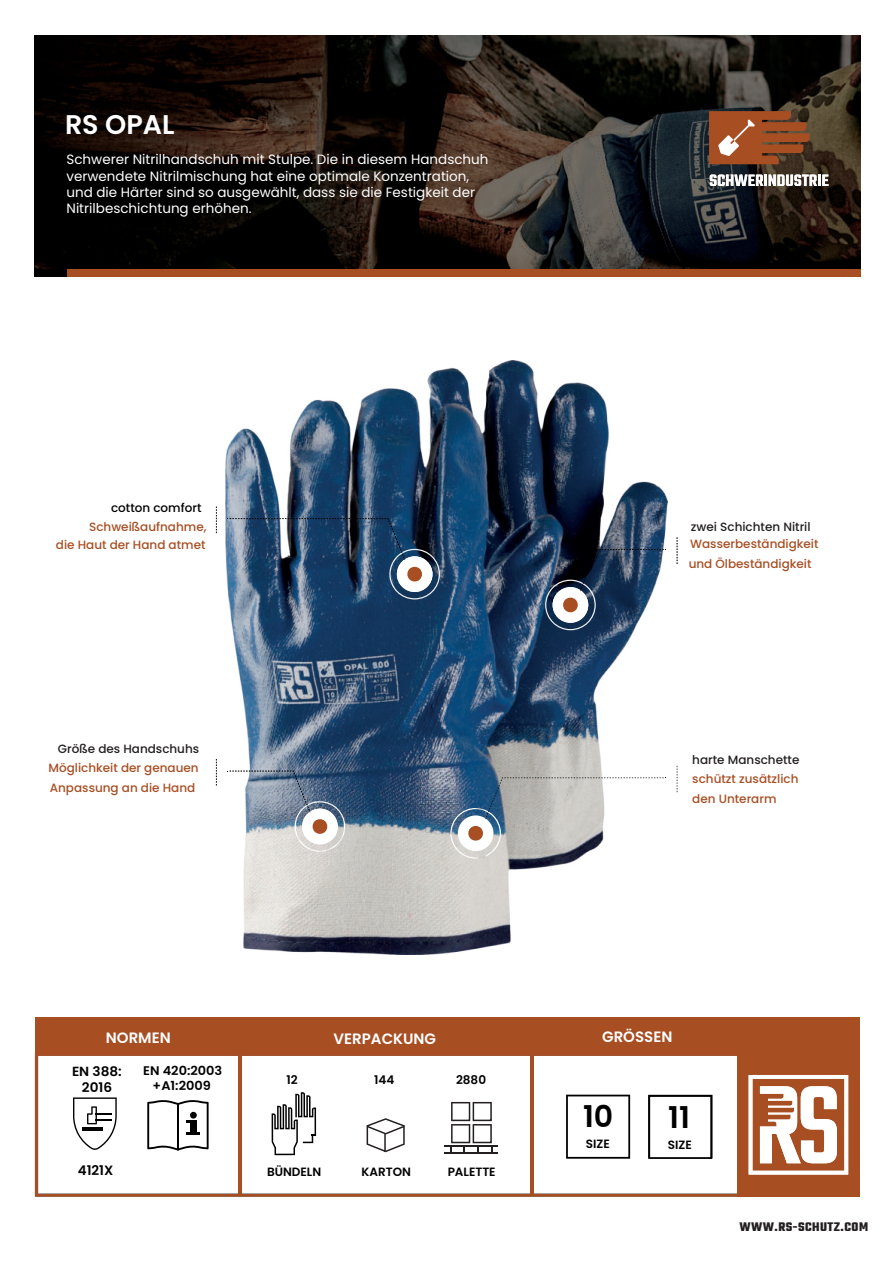
<style>
.page{position:relative;width:893px;height:1263px;background:#fff}
.page>*{position:absolute;margin:0;border:0;box-sizing:border-box;transform-origin:0 0}
.t1{font:600 30px "Poppins";color:#000001}
.t2{font:600 27px "Poppins";color:#fff}
.t3{font:600 15px "Poppins";color:#fff}
.t4{font:13.5px/16.2px "Poppins";color:#fff}
.t5{font:700 13.5px "Teko";letter-spacing:.035em;color:#231f20}
.t6{font:600 13.35px "Poppins";color:#000002}
.t7{font:600 13.2px/15.9px "Poppins";color:#000001;text-align:center}
.t8{font:600 12.45px/15px "Poppins";color:#000001;text-align:center}
.t9{font:500 12px/19.5px "Poppins";color:#a74e23}
.t10{font:500 12px "Poppins";color:#231f20}
.t11{font:600 12px "Poppins";color:#000001}
.t12{font:500 12px "Poppins";color:#000001}
</style>
<div class="page">
<img style="left:225px;top:360px;width:443px;height:595px">
<img style="left:34px;top:36px;width:826px;height:240px">
<div style="left:67px;top:269px;width:793px;height:7px;background:#a74e23"></div>
<img style="left:450px;top:808px;width:51px;height:51px">
<div style="left:458px;top:815px;width:35px;height:36px;background:#fff;border-radius:50%"></div>
<svg style="left:468px;top:826px;width:15px;height:15px"></svg>
<svg style="left:677px;top:766px;width:1px;height:26px"></svg>
<svg style="left:485px;top:777px;width:181px;height:42px"></svg>
<div style="left:35px;top:1017px;width:825px;height:36px;background:#a74e23"></div>
<div style="left:737px;top:1053px;width:123px;height:143px;background:#a74e23"></div>
<svg style="left:35px;top:1053px;width:707px;height:144px"></svg>
<hr style="left:238px;top:1054px;width:3px;height:141px;background:#a74e23">
<img style="left:545px;top:580px;width:51px;height:50px">
<div style="left:553px;top:587px;width:35px;height:36px;background:#fff;border-radius:50%"></div>
<svg style="left:563px;top:597px;width:15px;height:16px"></svg>
<svg style="left:677px;top:537px;width:1px;height:27px"></svg>
<svg style="left:580px;top:549px;width:86px;height:42px"></svg>
<img style="left:295px;top:801px;width:50px;height:51px">
<div style="left:302px;top:809px;width:36px;height:35px;background:#fff;border-radius:50%"></div>
<svg style="left:312px;top:819px;width:16px;height:15px"></svg>
<svg style="left:216px;top:759px;width:1px;height:26px"></svg>
<svg style="left:228px;top:771px;width:83px;height:41px"></svg>
<img style="left:389px;top:549px;width:51px;height:50px">
<div style="left:397px;top:556px;width:35px;height:36px;background:#fff;border-radius:50%"></div>
<svg style="left:407px;top:566px;width:15px;height:16px"></svg>
<svg style="left:216px;top:507px;width:1px;height:26px"></svg>
<img style="left:228px;top:518px;width:177px;height:42px">
<svg style="left:749px;top:1075px;width:99px;height:99px"></svg>
<hr style="left:530px;top:1054px;width:3px;height:141px;background:#a74e23">
<svg style="left:710px;top:175px;width:118px;height:11px"></svg>
<svg style="left:709px;top:111px;width:100px;height:53px"></svg>
<svg style="left:648px;top:1095px;width:64px;height:64px"></svg>
<svg style="left:147px;top:1100px;width:62px;height:50px"></svg>
<div style="left:190px;top:1112px;width:7px;height:6px;background:#000001;border-radius:50%"></div>
<svg style="left:73px;top:1097px;width:44px;height:53px"></svg>
<svg style="left:566px;top:1095px;width:64px;height:64px"></svg>
<h2 class="t2" style="left:65px;top:109px;width:111px">RS OPAL</h2>
<p class="t4" style="left:67px;top:153px;width:423px">Schwerer Nitrilhandschuh mit Stulpe. Die in diesem Handschuh verwendete Nitrilmischung hat eine optimale Konzentration, und die Härter sind so ausgewählt, dass sie die Festigkeit der Nitrilbeschichtung erhöhen.</p>
<p class="t12" style="left:111px;top:501px;width:92px">cotton comfort</p>
<p class="t9" style="left:56px;top:518px;width:152px;line-height:18.8px;text-align:right">Schweißaufnahme,<br>die Haut der Hand atmet</p>
<p class="t10" style="left:58px;top:742px;width:143px">Größe des Handschuhs</p>
<p class="t9" style="left:49px;top:759px;width:152px">Möglichkeit der genauen<br>Anpassung an die Hand</p>
<p class="t10" style="left:691px;top:520px;width:121px">zwei Schichten Nitril</p>
<p class="t9" style="left:689px;top:534px;width:131px;line-height:20.2px">Wasserbeständigkeit und Ölbeständigkeit</p>
<p class="t10" style="left:692px;top:753px;width:109px">harte Manschette</p>
<p class="t9" style="left:692px;top:769px;width:108px">schützt zusätzlich den Unterarm</p>
<p class="t3" style="left:106px;top:1029px;width:66px">NORMEN</p>
<p class="t3" style="left:602px;top:1028px;width:72px">GRÖSSEN</p>
<p class="t3" style="left:334px;top:1029px;width:104px">VERPACKUNG</p>
<p class="t7" style="left:72px;top:1064px;width:51px">EN 388:<br>2016</p>
<p class="t8" style="left:143px;top:1063px;width:80px">EN 420:2003 +A1:2009</p>
<p class="t11" style="left:286px;top:1073px;width:13px">12</p>
<p class="t11" style="left:456px;top:1073px;width:32px">2880</p>
<p class="t11" style="left:374px;top:1073px;width:22px">144</p>
<p class="t6" style="left:78px;top:1163px;width:37px">4121X</p>
<p class="t11" style="left:267px;top:1164px;width:56px">BÜNDELN</p>
<p class="t11" style="left:362px;top:1164px;width:51px">KARTON</p>
<p class="t11" style="left:448px;top:1164px;width:50px">PALETTE</p>
<h1 class="t1" style="left:583px;top:1099px;width:32px">10</h1>
<p class="t11" style="left:586px;top:1137px;width:25px">SIZE</p>
<h1 class="t1" style="left:668px;top:1100px;width:23px">11</h1>
<p class="t11" style="left:668px;top:1137px;width:25px">SIZE</p>
<p class="t5" style="left:739px;top:1218px;width:130px">WWW.RS-SCHUTZ.COM</p>
</div>
